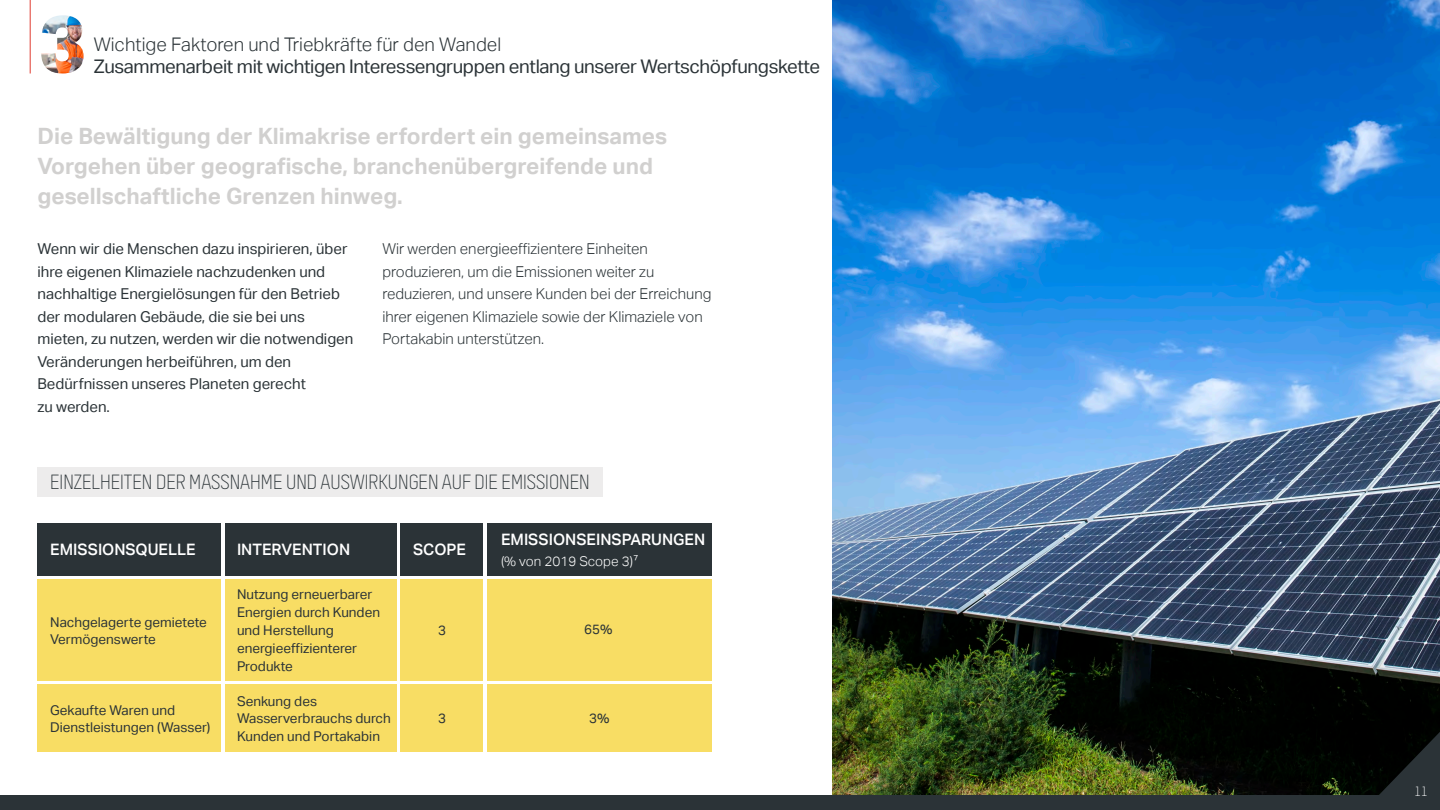
<style>
.page{position:relative;width:1440px;height:810px;background:#fff}
.page>*{position:absolute;margin:0;border:0;box-sizing:border-box;transform-origin:0 0}
.t1{font:700 22.5px/30px "Aktiv Grotesk";color:#d1d0cf}
.t2{font:18.75px "Aktiv Grotesk";letter-spacing:-.02em;color:#2b3337}
.t3{font:300 18.75px "Aktiv Grotesk";color:#2b3337}
.t4{font:18.38px "Modula Hero Part 1";color:#2b3337}
.t5{font:500 15.75px "Aktiv Grotesk";color:#fff}
.t6{font:15px/22.5px "Aktiv Grotesk";color:#2b3337}
.t7{font:300 15px/22.5px "Aktiv Grotesk";color:#2b3337}
.t8{font:13.5px/18px "Aktiv Grotesk";color:#2b3337}
.t9{font:300 13.5px "Aktiv Grotesk";color:#fff}
.t10{font:12px "Modula Text";color:#fff}
</style>
<div class="page">
<img style="left:832px;top:0;width:608px;height:795px">
<svg style="left:1364px;top:732px;width:76px;height:63px;background:#111516"></svg>
<hr style="left:30px;top:0;width:1px;height:74px;background:#e03c31">
<div style="left:0;top:795px;width:1440px;height:15px;background:#2b3337"></div>
<div style="left:225px;top:580px;width:172px;height:101px;background:#f8dd64"></div>
<div style="left:225px;top:524px;width:172px;height:52px;background:#2b3337"></div>
<div style="left:38px;top:580px;width:183px;height:101px;background:#f8dd64"></div>
<div style="left:38px;top:524px;width:183px;height:52px;background:#2b3337"></div>
<div style="left:400px;top:580px;width:83px;height:101px;background:#f8dd64"></div>
<div style="left:400px;top:524px;width:83px;height:52px;background:#2b3337"></div>
<div style="left:488px;top:580px;width:224px;height:101px;background:#f8dd64"></div>
<div style="left:488px;top:524px;width:224px;height:52px;background:#2b3337"></div>
<div style="left:38px;top:685px;width:183px;height:67px;background:#f8dd64"></div>
<div style="left:225px;top:685px;width:172px;height:67px;background:#f8dd64"></div>
<div style="left:400px;top:685px;width:83px;height:67px;background:#f8dd64"></div>
<div style="left:488px;top:685px;width:224px;height:67px;background:#f8dd64"></div>
<img style="left:41px;top:15px;width:43px;height:59px">
<div style="left:38px;top:467px;width:565px;height:30px;background:#edecec"></div>
<p class="t3" style="left:94px;top:33px;width:409px">Wichtige Faktoren und Triebkräfte für den Wandel</p>
<p class="t2" style="left:94px;top:56px;width:728px">Zusammenarbeit mit wichtigen Interessengruppen entlang unserer Wertschöpfungskette</p>
<p class="t1" style="left:38px;top:121px;width:631px">Die Bewältigung der Klimakrise erfordert ein gemeinsames<br>Vorgehen über geografische, branchenübergreifende und gesellschaftliche Grenzen hinweg.</p>
<p class="t6" style="left:38px;top:238px;width:317px">Wenn wir die Menschen dazu inspirieren, über ihre eigenen Klimaziele nachzudenken und nachhaltige Energielösungen für den Betrieb der modularen Gebäude, die sie bei uns mieten, zu nutzen, werden wir die notwendigen Veränderungen herbeiführen, um den Bedürfnissen unseres Planeten gerecht<br>zu werden.</p>
<p class="t7" style="left:382px;top:238px;width:331px">Wir werden energieeffizientere Einheiten produzieren, um die Emissionen weiter zu reduzieren, und unsere Kunden bei der Erreichung ihrer eigenen Klimaziele sowie der Klimaziele von Portakabin unterstützen.</p>
<p class="t4" style="left:50px;top:471px;width:541px">EINZELHEITEN DER MASSNAHME UND AUSWIRKUNGEN AUF DIE EMISSIONEN</p>
<p class="t5" style="left:50px;top:541px;width:147px">EMISSIONSQUELLE</p>
<p class="t8" style="left:50px;top:613px;width:158px;line-height:17.2px">Nachgelagerte gemietete<br>Vermögenswerte</p>
<p class="t5" style="left:237px;top:541px;width:115px">INTERVENTION</p>
<p class="t8" style="left:237px;top:586px;width:145px">Nutzung erneuerbarer<br>Energien durch Kunden und Herstellung energieeffizienterer<br>Produkte</p>
<p class="t8" style="left:50px;top:701px;width:162px;line-height:17.2px">Gekaufte Waren und<br>Dienstleistungen (Wasser)</p>
<p class="t8" style="left:237px;top:693px;width:155px;line-height:17.2px">Senkung des<br>Wasserverbrauchs durch<br>Kunden und Portakabin</p>
<p class="t5" style="left:413px;top:541px;width:54px">SCOPE</p>
<p class="t8" style="left:438px;top:622px;width:9px">3</p>
<p class="t5" style="left:501px;top:530px;width:206px">EMISSIONSEINSPARUNGEN</p>
<p class="t9" style="left:501px;top:553px;width:139px">(% von 2019 Scope 3)7</p>
<p class="t8" style="left:584px;top:621px;width:30px">65%</p>
<p class="t8" style="left:438px;top:710px;width:9px">3</p>
<p class="t8" style="left:589px;top:710px;width:22px">3%</p>
<p class="t10" style="left:1415px;top:783px;width:15px">11</p>
</div>
